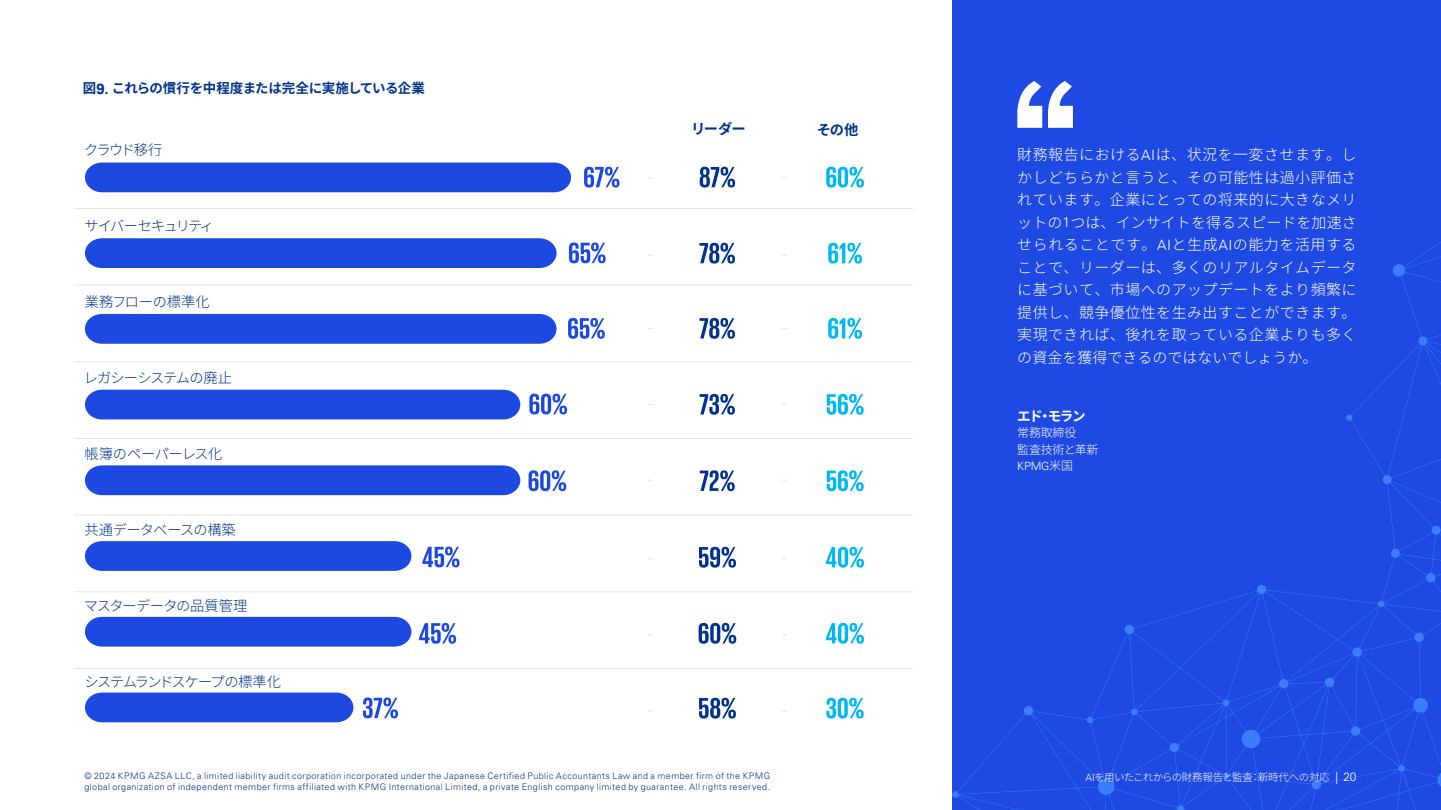
<style>
.page{position:relative;width:1441px;height:810px;background:#fff}
.page>*{position:absolute;margin:0;border:0;box-sizing:border-box;transform-origin:0 0}
.t1{font:300 15px/22.5px "Noto Sans CJ Kjp";letter-spacing:.03em;color:#fff;text-align:justify}
.t2{font:300 14.25px "Noto Sans CJ Kjp";letter-spacing:-.055em;color:#01338d}
.t3{font:300 14.25px "Noto Sans CJ Kjp";letter-spacing:-.035em;color:#01338d}
.t4{font:300 14.25px "Noto Sans CJ Kjp";letter-spacing:-.105em;color:#01338d}
.t5{font:300 14.25px "Noto Sans CJ Kjp";letter-spacing:-.11em;color:#01338d}
.t6{font:300 14.25px "Noto Sans CJ Kjp";letter-spacing:-.02em;color:#01338d}
.t7{font:700 14.25px "Noto Sans CJ Kjp";letter-spacing:-.05em;color:#01338d}
.t8{font:700 13.5px "Noto Sans CJ Kjp";letter-spacing:-.03em;color:#00338d}
.t9{font:700 13.5px "Noto Sans CJ Kjp";color:#fff}
.t10{font:300 12px/16.5px "Noto Sans CJ Kjp";letter-spacing:-.02em;color:#fff}
.t11{font:300 11.4px "Universfor KPMG";color:#fff}
.t12{font:300 10.5px "Noto Sans CJ Kjp";letter-spacing:-.04em;color:#fff}
.t13{font:300 9px "Univers LT Std";letter-spacing:.045em;color:#00338d}
.s1{font-family:"Universfor KPMG";font-size:14.85px}
.s2{font-family:"Universfor KPMG";font-size:14.25px}
.s3{font-family:"Noto Sans CJ Kjp";font-size:12px}
.s4{font-family:"Universfor KPMG";font-size:10.05px}
.s5{font-family:"Univers LT Std";font-size:12px}
</style>
<div class="page">
<hr style="left:75px;top:208px;width:837px;height:1px;background:#e5e5e5">
<hr style="left:75px;top:285px;width:837px;height:1px;background:#e5e5e5">
<hr style="left:75px;top:362px;width:837px;height:1px;background:#e5e5e5">
<hr style="left:75px;top:438px;width:837px;height:1px;background:#e5e5e5">
<hr style="left:75px;top:515px;width:837px;height:1px;background:#e5e5e5">
<hr style="left:75px;top:592px;width:837px;height:1px;background:#e5e5e5">
<hr style="left:75px;top:668px;width:837px;height:1px;background:#e5e5e5">
<div style="left:85px;top:163px;width:486px;height:29px;background:#1d49e1"></div>
<div style="left:85px;top:238px;width:471px;height:30px;background:#1d49e1"></div>
<div style="left:85px;top:314px;width:471px;height:30px;background:#1d49e1"></div>
<div style="left:85px;top:390px;width:435px;height:29px;background:#1d49e1"></div>
<div style="left:85px;top:465px;width:435px;height:30px;background:#1d49e1"></div>
<svg style="left:85px;top:541px;width:326px;height:30px;background:#234ee1"></svg>
<div style="left:85px;top:617px;width:326px;height:30px;background:#1d49e1"></div>
<div style="left:85px;top:693px;width:268px;height:29px;background:#1d49e1"></div>
<svg style="left:699px;top:167px;width:36px;height:21px"></svg>
<svg style="left:584px;top:167px;width:35px;height:21px"></svg>
<svg style="left:569px;top:243px;width:36px;height:20px"></svg>
<svg style="left:568px;top:318px;width:36px;height:21px"></svg>
<svg style="left:529px;top:394px;width:38px;height:20px"></svg>
<svg style="left:528px;top:470px;width:38px;height:21px"></svg>
<svg style="left:422px;top:547px;width:37px;height:20px"></svg>
<svg style="left:419px;top:623px;width:37px;height:21px"></svg>
<svg style="left:363px;top:698px;width:35px;height:20px"></svg>
<svg style="left:826px;top:167px;width:37px;height:21px"></svg>
<svg style="left:699px;top:243px;width:36px;height:21px"></svg>
<svg style="left:828px;top:243px;width:33px;height:21px"></svg>
<svg style="left:699px;top:318px;width:36px;height:21px"></svg>
<svg style="left:828px;top:318px;width:33px;height:21px"></svg>
<svg style="left:699px;top:394px;width:35px;height:21px"></svg>
<svg style="left:826px;top:394px;width:37px;height:21px"></svg>
<svg style="left:699px;top:470px;width:35px;height:21px"></svg>
<svg style="left:826px;top:470px;width:37px;height:21px"></svg>
<svg style="left:699px;top:547px;width:37px;height:21px"></svg>
<svg style="left:825px;top:547px;width:39px;height:21px"></svg>
<svg style="left:698px;top:623px;width:38px;height:21px"></svg>
<svg style="left:825px;top:623px;width:39px;height:21px"></svg>
<svg style="left:699px;top:698px;width:36px;height:21px"></svg>
<svg style="left:826px;top:698px;width:37px;height:21px"></svg>
<div style="left:952px;top:0;width:488px;height:810px;background:#1e49e2"></div>
<svg style="left:958px;top:591px;width:482px;height:219px"></svg>
<svg style="left:1241px;top:730px;width:19px;height:18px"></svg>
<svg style="left:1437px;top:771px;width:3px;height:17px"></svg>
<svg style="left:1023px;top:706px;width:10px;height:9px"></svg>
<svg style="left:1311px;top:780px;width:10px;height:9px"></svg>
<svg style="left:1222px;top:772px;width:7px;height:7px"></svg>
<svg style="left:1397px;top:765px;width:7px;height:7px"></svg>
<svg style="left:1222px;top:699px;width:7px;height:7px"></svg>
<svg style="left:1130px;top:709px;width:7px;height:6px"></svg>
<svg style="left:952px;top:791px;width:6px;height:7px"></svg>
<svg style="left:1177px;top:805px;width:6px;height:5px"></svg>
<svg style="left:1086px;top:717px;width:7px;height:6px"></svg>
<svg style="left:1350px;top:726px;width:10px;height:10px"></svg>
<svg style="left:1169px;top:743px;width:9px;height:9px"></svg>
<svg style="left:1124px;top:625px;width:9px;height:9px"></svg>
<svg style="left:1097px;top:778px;width:17px;height:17px"></svg>
<svg style="left:1412px;top:698px;width:16px;height:15px"></svg>
<svg style="left:1256px;top:243px;width:184px;height:445px"></svg>
<svg style="left:1017px;top:81px;width:55px;height:47px"></svg>
<h3 class="t8" style="left:83px;top:81px;width:343px">図<span class="s1">9.</span> これらの慣行を中程度または完全に実施している企業</h3>
<h2 class="t2" style="left:84px;top:141px;width:80px">クラウド移行</h2>
<h2 class="t5" style="left:84px;top:217px;width:131px">サイバーセキュリティ</h2>
<h2 class="t6" style="left:85px;top:293px;width:126px">業務フローの標準化</h2>
<h2 class="t2" style="left:84px;top:369px;width:150px">レガシーシステムの廃止</h2>
<h2 class="t3" style="left:85px;top:445px;width:139px">帳簿のペーパーレス化</h2>
<h2 class="t3" style="left:85px;top:521px;width:153px">共通データベースの構築</h2>
<h2 class="t2" style="left:84px;top:597px;width:165px">マスターデータの品質管理</h2>
<h2 class="t4" style="left:84px;top:673px;width:198px">システムランドスケープの標準化</h2>
<h2 class="t7" style="left:691px;top:121px;width:56px">リーダー</h2>
<h2 class="t7" style="left:816px;top:121px;width:43px">その他</h2>
<p class="t1" style="left:1017px;top:144px;width:341px">財務報告における<span class="s2">AI</span>は、状況を一変させます。しかしどちらかと言うと、その可能性は過小評価されています。企業にとっての将来的に大きなメリットの<span class="s2">1</span>つは、インサイトを得るスピードを加速させられることです。<span class="s2">AI</span>と生成<span class="s2">AI</span>の能力を活用することで、リーダーは、多くのリアルタイムデータに基づいて、市場へのアップデートをより頻繁に提供し、競争優位性を生み出すことができます。実現できれば、後れを取っている企業よりも多くの資金を獲得できるのではないでしょうか。</p>
<h3 class="t9" style="left:1016px;top:408px;width:70px">エド・モラン</h3>
<h3 class="t10" style="left:1017px;top:425px;width:83px">常務取締役<br>監査技術と革新</h3>
<p class="t11" style="left:1017px;top:459px;width:57px">KPMG<span class="s3">米国</span></p>
<p class="t13" style="left:84px;top:771px;width:687px">© 2024 KPMG AZSA LLC, a limited liability audit corporation incorporated under the Japanese Certified Public Accountants Law and a member firm of the KPMG</p>
<p class="t12" style="left:1085px;top:772px;width:272px"><span class="s4">AI</span>を用いたこれからの財務報告と監査：新時代への対応 <span class="s5">| 20</span></p>
<p class="t13" style="left:84px;top:781px;width:687px">global organization of independent member firms affiliated with KPMG International Limited, a private English company limited by guarantee. All rights reserved.</p>
</div>
